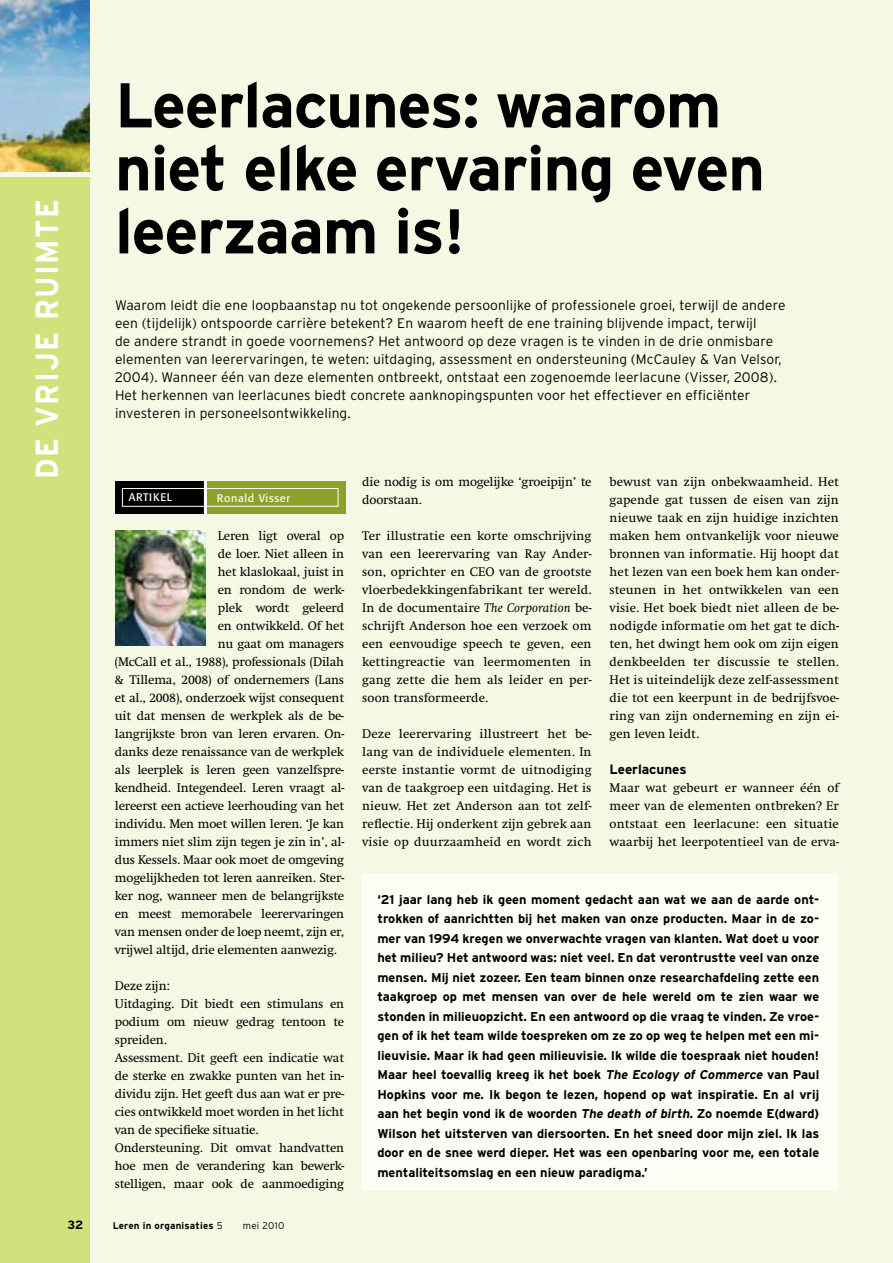
<style>
.page{position:relative;width:893px;height:1263px;background:#f5f9e3}
.page>*{position:absolute;margin:0;border:0;box-sizing:border-box;transform-origin:0 0}
.t1{font:700 63px/63px "Interstate";letter-spacing:-.02em;color:#000}
.t2{font:700 31.95px "Interstate";color:#fff;scale:.91 1}
.t3{font:300 13.8px/18px "Interstate";letter-spacing:.01em;color:#000}
.t4{font:700 13.5px "Interstate";color:#000}
.t5{font:13.05px/18px "Swift";letter-spacing:-.015em;color:#000;text-align:justify}
.t6{font:700 12.75px/19.5px "Interstate";color:#000;text-align:justify}
.t7{font:700 12px "Interstate";color:#000}
.t8{font:10.95px "Formata";letter-spacing:.06em;color:#fff}
.t9{font:700 9.75px "Interstate";letter-spacing:.02em;color:#000}
.t10{font:300 9.75px "Interstate";letter-spacing:.03em;color:#000}
.s1{font-style:italic}
.s2{font-weight:300}
</style>
<div class="page">
<div style="left:0;top:177px;width:89px;height:1086px;background:#d1e17b"></div>
<img style="left:0;top:0;width:89px;height:171px">
<div style="left:362px;top:874px;width:476px;height:317px;background:#fcfdf5"></div>
<div style="left:115px;top:481px;width:89px;height:33px;background:#000"></div>
<div style="left:207px;top:481px;width:138px;height:33px;background:#8ba12a"></div>
<div style="left:122px;top:488px;width:216px;height:19px;border:1px solid #fff"></div>
<hr style="left:204px;top:481px;width:3px;height:33px;background:#fff">
<img style="left:115px;top:531px;width:90px;height:115px">
<h2 class="t2" style="left:29px;top:479px;width:305px;rotate:-90deg">De Vrije Ruimte</h2>
<h1 class="t1" style="left:115px;top:73px;width:651px">Leerlacunes: waarom niet elke ervaring even leerzaam is!</h1>
<p class="t3" style="left:115px;top:296px;width:672px">Waarom leidt die ene loopbaanstap nu tot ongekende persoonlijke of professionele groei, terwijl de andere een (tijdelijk) ontspoorde carrière betekent? En waarom heeft de ene training blijvende impact, terwijl<br>de andere strandt in goede voornemens? Het antwoord op deze vragen is te vinden in de drie onmisbare elementen van leerervaringen, te weten: uitdaging, assessment en ondersteuning (McCauley &amp; Van Velsor, 2004). Wanneer één van deze elementen ontbreekt, ontstaat een zogenoemde leerlacune (Visser, 2008).<br>Het herkennen van leerlacunes biedt concrete aanknopingspunten voor het effectiever en efficiënter investeren in personeelsontwikkeling.</p>
<p class="t8" style="left:129px;top:491px;width:45px">Artikel</p>
<p class="t8" style="left:217px;top:491px;width:75px">Ronald Visser</p>
<p class="t5" style="left:218px;top:527px;width:128px">Leren ligt overal op</p>
<p class="t5" style="left:218px;top:545px;width:128px">de loer. Niet alleen in</p>
<p class="t5" style="left:218px;top:563px;width:128px">het klaslokaal, juist in</p>
<p class="t5" style="left:218px;top:581px;width:128px">en rondom de werk-</p>
<p class="t5" style="left:218px;top:599px;width:128px">plek wordt geleerd</p>
<p class="t5" style="left:218px;top:617px;width:128px">en ontwikkeld. Of het</p>
<p class="t5" style="left:218px;top:635px;width:128px">nu gaat om managers</p>
<p class="t5" style="left:115px;top:653px;width:231px">(McCall et al., 1988), professionals (Dilah</p>
<p class="t5" style="left:115px;top:671px;width:231px">&amp; Tillema, 2008) of ondernemers (Lans</p>
<p class="t5" style="left:115px;top:689px;width:231px">et al., 2008), onderzoek wijst consequent</p>
<p class="t5" style="left:115px;top:707px;width:231px">uit dat mensen de werkplek als de be-</p>
<p class="t5" style="left:115px;top:725px;width:231px">langrijkste bron van leren ervaren. On-</p>
<p class="t5" style="left:115px;top:743px;width:231px">danks deze renaissance van de werkplek</p>
<p class="t5" style="left:115px;top:761px;width:231px">als leerplek is leren geen vanzelfspre-</p>
<p class="t5" style="left:115px;top:779px;width:231px">kendheid. Integendeel. Leren vraagt al-</p>
<p class="t5" style="left:115px;top:797px;width:231px">lereerst een actieve leerhouding van het</p>
<p class="t5" style="left:115px;top:815px;width:231px">individu. Men moet willen leren. ‘Je kan</p>
<p class="t5" style="left:115px;top:833px;width:231px">immers niet slim zijn tegen je zin in’, al-</p>
<p class="t5" style="left:115px;top:851px;width:231px">dus Kessels. Maar ook moet de omgeving</p>
<p class="t5" style="left:115px;top:869px;width:231px">mogelijkheden tot leren aanreiken. Ster-</p>
<p class="t5" style="left:115px;top:887px;width:231px">ker nog, wanneer men de belangrijkste</p>
<p class="t5" style="left:115px;top:905px;width:231px">en meest memorabele leerervaringen</p>
<p class="t5" style="left:115px;top:923px;width:231px">van mensen onder de loep neemt, zijn er,</p>
<p class="t5" style="left:115px;top:941px;width:224px">vrijwel altijd, drie elementen aanwezig.</p>
<p class="t5" style="left:115px;top:977px;width:231px;text-align:left">Deze zijn:<br>Uitdaging. Dit biedt een stimulans en podium om nieuw gedrag tentoon te spreiden.<br>Assessment. Dit geeft een indicatie wat de sterke en zwakke punten van het in&shy;dividu zijn. Het geeft dus aan wat er pre&shy;cies ontwikkeld moet worden in het licht van de specifieke situatie.<br>Ondersteuning. Dit omvat handvatten hoe men de verandering kan bewerk&shy;stelligen, maar ook de aanmoediging</p>
<p class="t5" style="left:362px;top:473px;width:231px">die nodig is om mogelijke ‘groeipijn’ te doorstaan.</p>
<p class="t5" style="left:362px;top:527px;width:231px">Ter illustratie een korte omschrijving van een leerervaring van Ray Ander&shy;son, oprichter en CEO van de grootste vloerbedekkingenfabrikant ter wereld.<br>In de documentaire <span class="s1">The Corporation</span> be&shy;schrijft Anderson hoe een verzoek om een eenvoudige speech te geven, een kettingreactie van leermomenten in gang zette die hem als leider en per&shy;soon transformeerde.</p>
<p class="t5" style="left:362px;top:725px;width:231px">Deze leerervaring illustreert het be&shy;lang van de individuele elementen. In eerste instantie vormt de uitnodiging van de taakgroep een uitdaging. Het is nieuw. Het zet Anderson aan tot zelf&shy;reflectie. Hij onderkent zijn gebrek aan visie op duurzaamheid en wordt zich</p>
<p class="t5" style="left:610px;top:473px;width:231px">bewust van zijn onbekwaamheid. Het gapende gat tussen de eisen van zijn nieuwe taak en zijn huidige inzichten maken hem ontvankelijk voor nieuwe bronnen van informatie. Hij hoopt dat het lezen van een boek hem kan onder&shy;steunen in het ontwikkelen van een visie. Het boek biedt niet alleen de be&shy;nodigde informatie om het gat te dich&shy;ten, het dwingt hem ook om zijn eigen denkbeelden ter discussie te stellen.<br>Het is uiteindelijk deze zelf-assessment die tot een keerpunt in de bedrijfsvoe&shy;ring van zijn onderneming en zijn ei&shy;gen leven leidt.</p>
<p class="t4" style="left:610px;top:762px;width:78px">Leerlacunes</p>
<p class="t5" style="left:610px;top:779px;width:231px">Maar wat gebeurt er wanneer één of meer van de elementen ontbreken? Er ontstaat een leerlacune: een situatie waarbij het leerpotentieel van de erva-</p>
<p class="t6" style="left:377px;top:889px;width:443px">‘21 jaar lang heb ik geen moment gedacht aan wat we aan de aarde ont&shy;trokken of aanrichtten bij het maken van onze producten. Maar in de zo&shy;mer van 1994 kregen we onverwachte vragen van klanten. Wat doet u voor het milieu? Het antwoord was: niet veel. En dat verontrustte veel van onze mensen. Mij niet zozeer. Een team binnen onze researchafdeling zette een taakgroep op met mensen van over de hele wereld om te zien waar we stonden in milieuopzicht. En een antwoord op die vraag te vinden. Ze vroe&shy;gen of ik het team wilde toespreken om ze zo op weg te helpen met een mi&shy;lieuvisie. Maar ik had geen milieuvisie. Ik wilde die toespraak niet houden!<br>Maar heel toevallig kreeg ik het boek <span class="s1">The Ecology of Commerce</span> van Paul Hopkins voor me. Ik begon te lezen, hopend op wat inspiratie. En al vrij aan het begin vond ik de woorden <span class="s1">The death of birth.</span> Zo noemde E(dward)<br>Wilson het uitsterven van diersoorten. En het sneed door mijn ziel. Ik las door en de snee werd dieper. Het was een openbaring voor me, een totale mentaliteitsomslag en een nieuw paradigma.’</p>
<p class="t7" style="left:68px;top:1217px;width:17px">32</p>
<p class="t9" style="left:113px;top:1219px;width:112px">Leren in organisaties <span class="s2">5</span></p>
<p class="t10" style="left:243px;top:1219px;width:43px">mei 2010</p>
</div>
